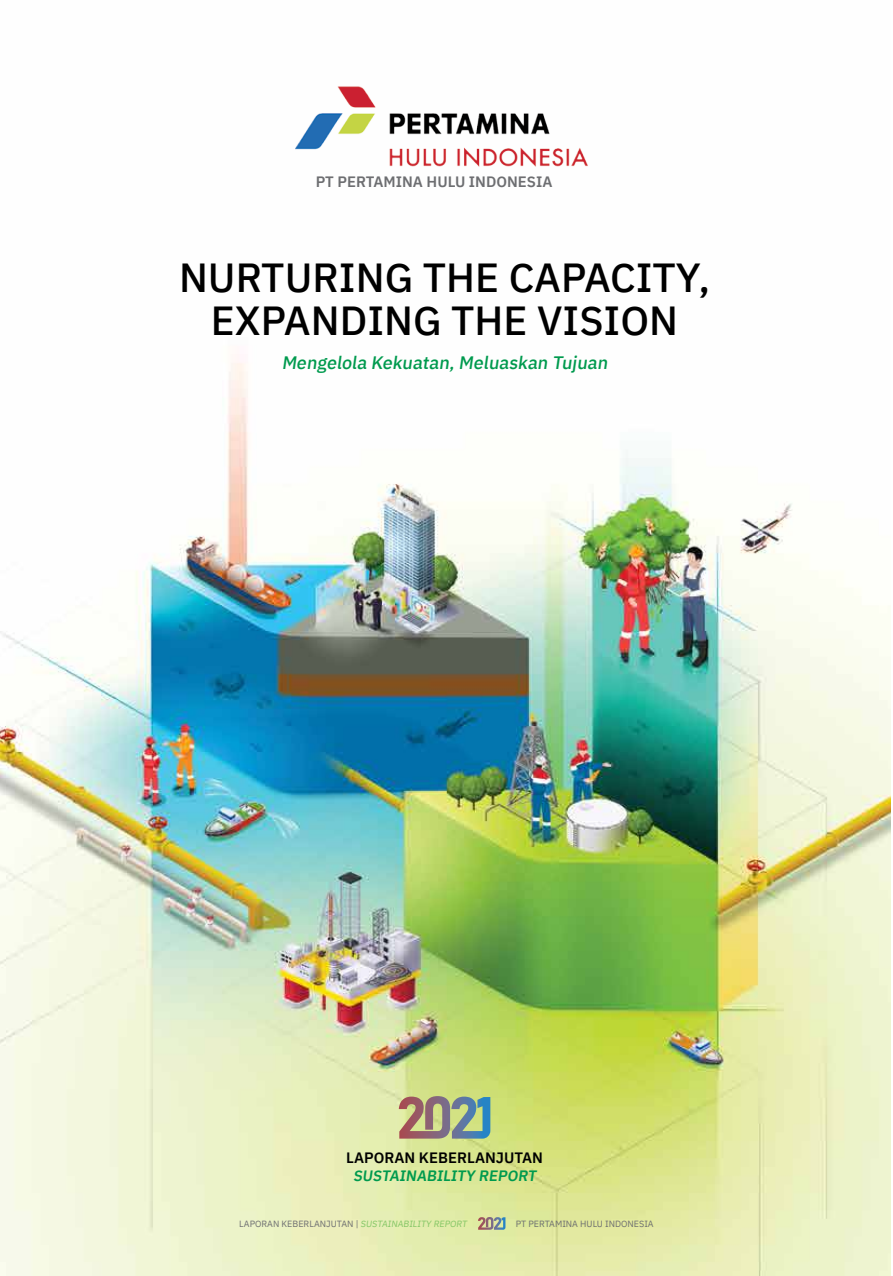
<style>
.page{position:relative;width:893px;height:1276px;background:#fff}
.page>*{position:absolute;margin:0;border:0;box-sizing:border-box;transform-origin:0 0}
.t1{font:500 40.5px/42px "IBM Plex Sans";color:#000;text-align:center}
.t2{font:500 18px "IBM Plex Sans";color:#009a4e}
.t3{font:600 15px "IBM Plex Sans";color:#6d6e71}
.t4{font:600 15px "IBM Plex Sans";color:#000}
.t5{font:600 15px "IBM Plex Sans";color:#009a4e}
.t6{font:9px "IBM Plex Sans";color:#6d6e71}
.s1{color:#84c665}
</style>
<div class="page">
<img style="left:0;top:362px;width:891px;height:913px">
<img style="left:295px;top:86px;width:293px;height:81px">
<svg style="left:399px;top:1096px;width:91px;height:42px;background:#97998a"></svg>
<svg style="left:478px;top:1217px;width:27px;height:12px"></svg>
<h3 class="t3" style="left:316px;top:170px;width:238px">PT PERTAMINA HULU INDONESIA</h3>
<h1 class="t1" style="left:179px;top:254px;width:533px">NURTURING THE CAPACITY,<br>EXPANDING THE VISION</h1>
<h2 class="t2" style="left:282px;top:349px;width:331px">Mengelola Kekuatan,Meluaskan Tujuan</h2>
<h3 class="t4" style="left:346px;top:1145px;width:198px">LAPORAN KEBERLANJUTAN</h3>
<h3 class="t5" style="left:353px;top:1163px;width:188px">SUSTAINABILITY REPORT</h3>
<p class="t6" style="left:239px;top:1217px;width:231px">LAPORAN KEBERLANJUTAN | <span class="s1">SUSTAINABILITY REPORT</span></p>
<p class="t6" style="left:516px;top:1217px;width:139px">PT PERTAMINA HULU INDONESIA</p>
</div>
